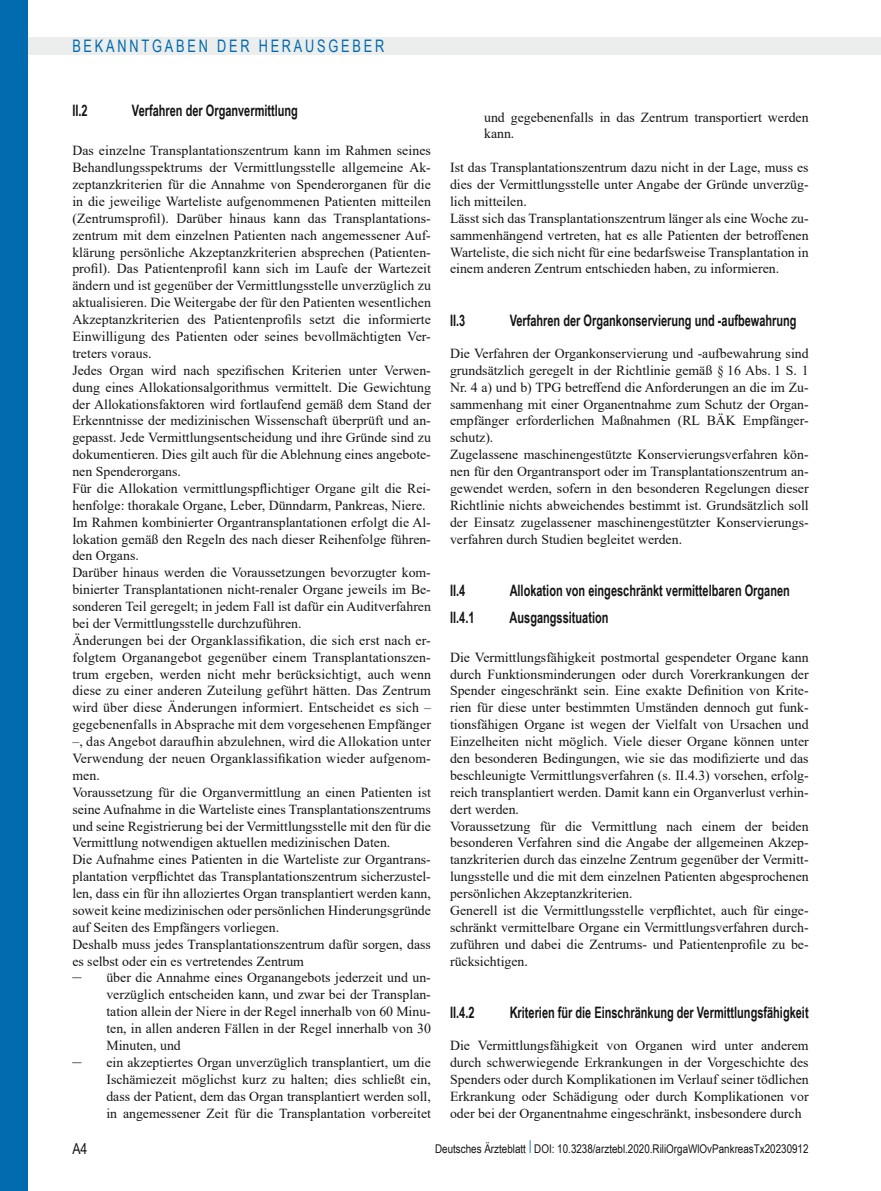
<style>
.page{position:relative;width:881px;height:1191px;background:#fff}
.page>*{position:absolute;margin:0;border:0;box-sizing:border-box;transform-origin:0 0}
.t1{font:17.25px "Arial Narrow";letter-spacing:.18em;color:#006bae;scale:.9 1}
.t2{font:700 15.75px "Arial Narrow";color:#131413;scale:.85 1}
.t3{font:15px "Arial Narrow";color:#131413}
.t4{font:13.8px/17px "Times New Roman";color:#131413}
.t5{font:12px "Arial Narrow";color:#131413}
.s1{font-size:18px}
</style>
<div class="page">
<div style="left:0;top:37px;width:880px;height:17px;background:#eceded"></div>
<div style="left:0;top:0;width:27px;height:1191px;background:#006bae"></div>
<p class="t1" style="left:72px;top:34px;width:348px">BEKANNTGABEN DER HERAUSGEBER</p>
<p class="t2" style="left:72px;top:99px;width:19px">II.2</p>
<p class="t2" style="left:132px;top:99px;width:197px">Verfahren der Organvermittlung</p>
<p class="t4" style="left:72px;top:142px;width:360px">Das einzelne Transplantationszentrum kann im Rahmen seines Behandlungsspektrums der Vermittlungsstelle allgemeine Ak&shy;zeptanzkriterien für die Annahme von Spenderorganen für die in die jeweilige Warteliste aufgenommenen Patienten mitteilen (Zentrumsprofil). Darüber hinaus kann das Transplantations&shy;zentrum mit dem einzelnen Patienten nach angemessener Auf&shy;klärung persönliche Akzeptanzkriterien absprechen (Patienten&shy;profil). Das Patientenprofil kann sich im Laufe der Wartezeit ändern und ist gegenüber der Vermittlungsstelle unverzüglich zu aktualisieren. Die Weitergabe der für den Patienten wesentlichen Akzeptanzkriterien des Patientenprofils setzt die informierte Einwilligung des Patienten oder seines bevollmächtigten Ver&shy;treters voraus.<br>Jedes Organ wird nach spezifischen Kriterien unter Verwen&shy;dung eines Allokationsalgorithmus vermittelt. Die Gewichtung der Allokationsfaktoren wird fortlaufend gemäß dem Stand der Erkenntnisse der medizinischen Wissenschaft überprüft und an&shy;gepasst. Jede Vermittlungsentscheidung und ihre Gründe sind zu dokumentieren. Dies gilt auch für die Ablehnung eines angebote&shy;nen Spenderorgans.<br>Für die Allokation vermittlungspflichtiger Organe gilt die Rei&shy;henfolge: thorakale Organe, Leber, Dünndarm, Pankreas, Niere.<br>Im Rahmen kombinierter Organtransplantationen erfolgt die Al&shy;lokation gemäß den Regeln des nach dieser Reihenfolge führen&shy;den Organs.<br>Darüber hinaus werden die Voraussetzungen bevorzugter kom&shy;binierter Transplantationen nicht-renaler Organe jeweils im Be&shy;sonderen Teil geregelt; in jedem Fall ist dafür ein Auditverfahren bei der Vermittlungsstelle durchzuführen.<br>Änderungen bei der Organklassifikation, die sich erst nach er&shy;folgtem Organangebot gegenüber einem Transplantationszen&shy;trum ergeben, werden nicht mehr berücksichtigt, auch wenn diese zu einer anderen Zuteilung geführt hätten. Das Zentrum wird über diese Änderungen informiert. Entscheidet es sich – gegebenenfalls in Absprache mit dem vorgesehenen Empfänger –, das Angebot daraufhin abzulehnen, wird die Allokation unter Verwendung der neuen Organklassifikation wieder aufgenom&shy;men.<br>Voraussetzung für die Organvermittlung an einen Patienten ist seine Aufnahme in die Warteliste eines Transplantationszentrums und seine Registrierung bei der Vermittlungsstelle mit den für die Vermittlung notwendigen aktuellen medizinischen Daten.<br>Die Aufnahme eines Patienten in die Warteliste zur Organtrans&shy;plantation verpflichtet das Transplantationszentrum sicherzustel&shy;len, dass ein für ihn alloziertes Organ transplantiert werden kann, soweit keine medizinischen oder persönlichen Hinderungsgründe auf Seiten des Empfängers vorliegen.<br>Deshalb muss jedes Transplantationszentrum dafür sorgen, dass es selbst oder ein es vertretendes Zentrum</p>
<p class="t4" style="left:106px;top:969px;width:326px;text-align:justify;text-indent:-34px"><span class="s1">–</span> über die Annahme eines Organangebots jederzeit und un&shy;verzüglich entscheiden kann, und zwar bei der Transplan&shy;tation allein der Niere in der Regel innerhalb von 60 Minu&shy;ten, in allen anderen Fällen in der Regel innerhalb von 30<br>Minuten, und</p>
<p class="t4" style="left:106px;top:1053px;width:326px;text-align:justify;text-indent:-34px"><span class="s1">–</span> ein akzeptiertes Organ unverzüglich transplantiert, um die Ischämiezeit möglichst kurz zu halten; dies schließt ein, dass der Patient, dem das Organ transplantiert werden soll, in angemessener Zeit für die Transplantation vorbereitet</p>
<p class="t4" style="left:484px;top:108px;width:326px">und gegebenenfalls in das Zentrum transportiert werden kann.</p>
<p class="t4" style="left:450px;top:159px;width:360px">Ist das Transplantationszentrum dazu nicht in der Lage, muss es dies der Vermittlungsstelle unter Angabe der Gründe unverzüg&shy;lich mitteilen.<br>Lässt sich das Transplantationszentrum länger als eine Woche zu&shy;sammenhängend vertreten, hat es alle Patienten der betroffenen Warteliste, die sich nicht für eine bedarfsweise Transplantation in einem anderen Zentrum entschieden haben, zu informieren.</p>
<p class="t2" style="left:450px;top:308px;width:19px">II.3</p>
<p class="t2" style="left:509px;top:308px;width:339px">Verfahren der Organkonservierung und -aufbewahrung</p>
<p class="t4" style="left:450px;top:344px;width:360px">Die Verfahren der Organkonservierung und -aufbewahrung sind grundsätzlich geregelt in der Richtlinie gemäß § 16 Abs. 1 S. 1<br>Nr. 4 a) und b) TPG betreffend die Anforderungen an die im Zu&shy;sammenhang mit einer Organentnahme zum Schutz der Organ&shy;empfänger erforderlichen Maßnahmen (RL BÄK Empfänger&shy;schutz).<br>Zugelassene maschinengestützte Konservierungsverfahren kön&shy;nen für den Organtransport oder im Transplantationszentrum an&shy;gewendet werden, sofern in den besonderen Regelungen dieser Richtlinie nichts abweichendes bestimmt ist. Grundsätzlich soll der Einsatz zugelassener maschinengestützter Konservierungs&shy;verfahren durch Studien begleitet werden.</p>
<p class="t2" style="left:450px;top:578px;width:19px">II.4</p>
<p class="t2" style="left:509px;top:578px;width:331px">Allokation von eingeschränkt vermittelbaren Organen</p>
<p class="t2" style="left:450px;top:605px;width:30px">II.4.1</p>
<p class="t2" style="left:509px;top:605px;width:118px">Ausgangssituation</p>
<p class="t4" style="left:450px;top:648px;width:360px">Die Vermittlungsfähigkeit postmortal gespendeter Organe kann durch Funktionsminderungen oder durch Vorerkrankungen der Spender eingeschränkt sein. Eine exakte Definition von Krite&shy;rien für diese unter bestimmten Umständen dennoch gut funk&shy;tionsfähigen Organe ist wegen der Vielfalt von Ursachen und Einzelheiten nicht möglich. Viele dieser Organe können unter den besonderen Bedingungen, wie sie das modifizierte und das beschleunigte Vermittlungsverfahren (s. II.4.3) vorsehen, erfolg&shy;reich transplantiert werden. Damit kann ein Organverlust verhin&shy;dert werden.<br>Voraussetzung für die Vermittlung nach einem der beiden besonderen Verfahren sind die Angabe der allgemeinen Akzep&shy;tanzkriterien durch das einzelne Zentrum gegenüber der Vermitt&shy;lungsstelle und die mit dem einzelnen Patienten abgesprochenen persönlichen Akzeptanzkriterien.<br>Generell ist die Vermittlungsstelle verpflichtet, auch für einge&shy;schränkt vermittelbare Organe ein Vermittlungsverfahren durch&shy;zuführen und dabei die Zentrums- und Patientenprofile zu be&shy;rücksichtigen.</p>
<p class="t2" style="left:450px;top:1000px;width:30px">II.4.2</p>
<p class="t2" style="left:509px;top:1000px;width:353px">Kriterien für die Einschränkung der Vermittlungsfähigkeit</p>
<p class="t4" style="left:450px;top:1036px;width:360px;text-align:justify">Die Vermittlungsfähigkeit von Organen wird unter anderem durch schwerwiegende Erkrankungen in der Vorgeschichte des Spenders oder durch Komplikationen im Verlauf seiner tödlichen Erkrankung oder Schädigung oder durch Komplikationen vor oder bei der Organentnahme eingeschränkt, insbesondere durch</p>
<p class="t3" style="left:72px;top:1137px;width:17px">A4</p>
<p class="t5" style="left:435px;top:1139px;width:375px">Deutsches Ärzteblatt <sup>|</sup> DOI: 10.3238/arztebl.2020.RiliOrgaWlOvPankreasTx20230912</p>
</div>
